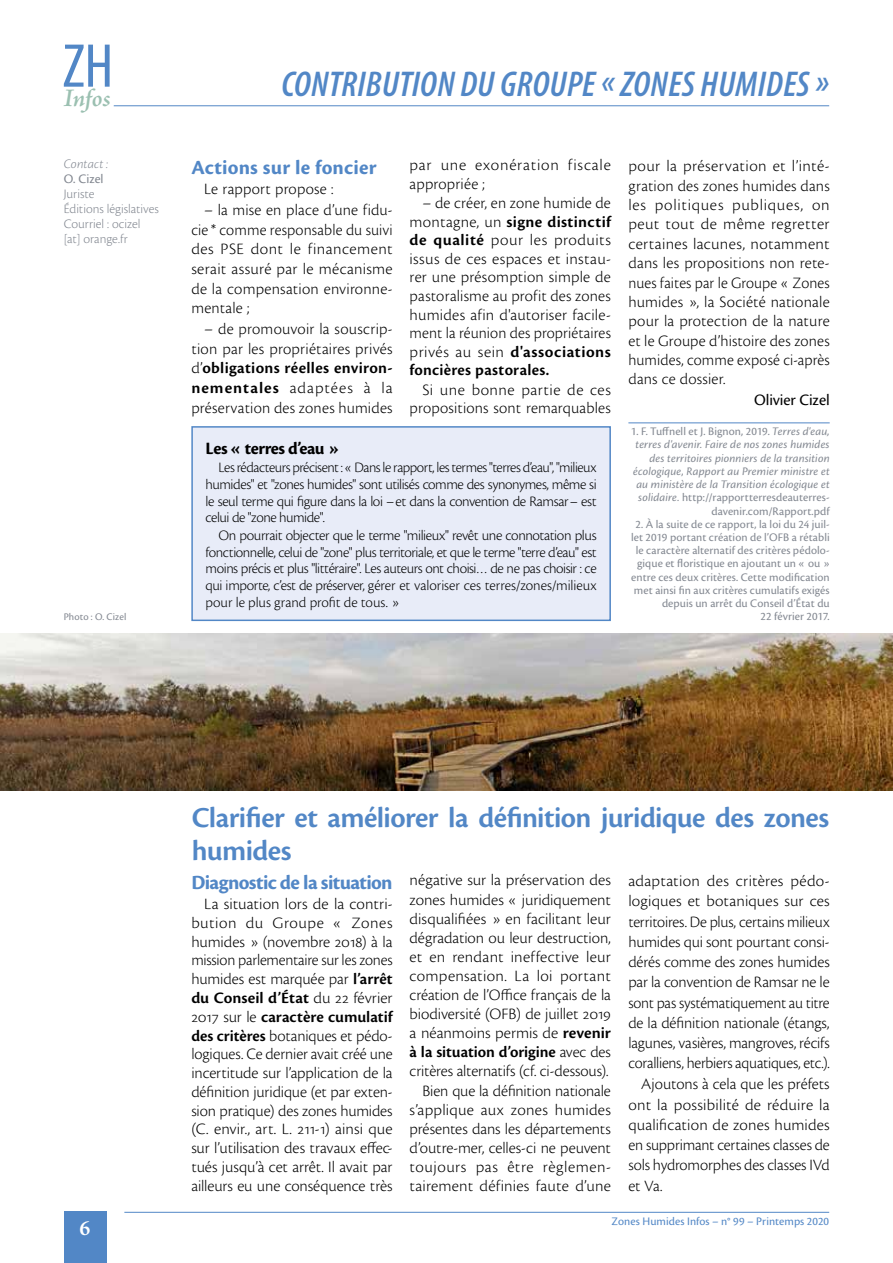
<style>
.page{position:relative;width:893px;height:1263px;background:#fff}
.page>*{position:absolute;margin:0;border:0;box-sizing:border-box;transform-origin:0 0}
.t1{font:condensed 62.4px "Myriad Pro";color:#5287c6}
.t2{font:italic 600 condensed 36px "Myriad Pro";letter-spacing:.01em;color:#5287c6}
.t3{font:600 30px/33px "Cronos Pro";letter-spacing:-.02em;color:#5287c6}
.t4{font:italic 600 25.5px "Adobe Jenson Pro";letter-spacing:-.01em;color:#9bc0b1}
.t5{font:700 21px "Cronos Pro";letter-spacing:-.025em;color:#5287c6}
.t6{font:700 21px "Cronos Pro";letter-spacing:.01em;color:#5287c6}
.t7{font:700 21px "Adobe Jenson Pro";color:#fff}
.t8{font:700 18px "Cronos Pro";letter-spacing:-.025em;color:#000}
.t9{font:300 16.5px/19px "Cronos Pro";letter-spacing:.005em;color:#000;text-align:justify}
.t10{font:300 16.5px "Cronos Pro";letter-spacing:-.015em;color:#000}
.t11{font:300 16.5px/18.6px "Cronos Pro";letter-spacing:.04em;color:#000}
.t12{font:16.5px "Cronos Pro";letter-spacing:-.005em;color:#000}
.t13{font:300 15px/16.8px "Cronos Pro";letter-spacing:-.01em;color:#000;text-align:justify}
.t14{font:300 13.5px/15px "Cronos Pro";color:#838891}
.t15{font:italic 300 13.5px "Cronos Pro";letter-spacing:.005em;color:#838891}
.t16{font:13.5px "Cronos Pro";letter-spacing:.005em;color:#838891}
.t17{font:12px/13.2px "Cronos Pro";letter-spacing:.005em;color:#838891;text-align:right}
.t18{font:italic 12px/13.2px "Cronos Pro";letter-spacing:.01em;color:#838891;text-align:right}
.t19{font:12px "Cronos Pro";letter-spacing:.005em;color:#5287c6}
.t20{font:10.5px "Cronos Pro";letter-spacing:.01em;color:#838891}
.s1{font-weight:600}
.s2{font-style:normal}
</style>
<div class="page">
<div style="left:64px;top:1212px;width:42px;height:51px;background:#5287c6"></div>
<hr style="left:114px;top:105px;width:715px;height:1px;background:#5287c6">
<hr style="left:124px;top:1212px;width:705px;height:1px;background:#5287c6">
<hr style="left:628px;top:422px;width:202px;height:1px;background:#5287c6">
<div style="left:192px;top:427px;width:418px;height:193px;background:#e8ecf8"></div>
<div style="left:191px;top:426px;width:420px;height:195px;border:2px solid #5287c6"></div>
<img style="left:0;top:634px;width:893px;height:157px">
<h1 class="t1" style="left:63px;top:28px;width:52px">ZH</h1>
<h3 class="t4" style="left:64px;top:83px;width:48px">Infos</h3>
<p class="t15" style="left:64px;top:156px;width:46px">Contact :</p>
<p class="t16" style="left:64px;top:171px;width:41px">O. Cizel</p>
<p class="t14" style="left:64px;top:186px;width:97px">Juriste<br>Éditions législatives<br>Courriel : ocizel [at] orange.fr</p>
<p class="t20" style="left:64px;top:611px;width:64px">Photo : O. Cizel</p>
<h2 class="t2" style="left:281px;top:65px;width:549px">CONTRIBUTION DU GROUPE «ZONES HUMIDES»</h2>
<p class="t6" style="left:191px;top:155px;width:187px">Actions sur le foncier</p>
<p class="t9" style="left:204px;top:180px;width:131px">Le rapport propose :</p>
<p class="t9" style="left:191px;top:200px;width:203px;line-height:19.6px;text-indent:13px">– la mise en place d’une fidu&shy;cie * comme responsable du suivi des PSE dont le financement serait assuré par le mécanisme de la compensation environne&shy;mentale ;</p>
<p class="t9" style="left:191px;top:319px;width:203px;line-height:19.6px;text-indent:13px">– de promouvoir la souscrip&shy;tion par les propriétaires privés d’<span class="s1">obligations réelles environ&shy;nementales</span> adaptées à la préservation des zones humides</p>
<p class="t11" style="left:410px;top:156px;width:203px">par une exonération fiscale appropriée ;</p>
<p class="t9" style="left:410px;top:194px;width:203px;line-height:18.6px;text-indent:13px">– de créer, en zone humide de montagne, un <span class="s1">signe distinctif de qualité</span> pour les produits issus de ces espaces et instau&shy;rer une présomption simple de pastoralisme au profit des zones humides afin d'autoriser facile&shy;ment la réunion des propriétaires privés au sein <span class="s1">d'associations foncières pastorales.</span></p>
<p class="t9" style="left:410px;top:380px;width:203px;line-height:18.6px;text-align:right">Si une bonne partie de ces propositions sont remarquables</p>
<p class="t8" style="left:206px;top:438px;width:135px">Les « terres d’eau »</p>
<p class="t13" style="left:206px;top:459px;width:393px;text-indent:13px">Les rédacteurs précisent : « Dans le rapport, les termes "terres d’eau", "milieux humides" et "zones humides" sont utilisés comme des synonymes, même si le seul terme qui figure dans la loi –et dans la convention de Ramsar– est celui de "zone humide".</p>
<p class="t13" style="left:206px;top:527px;width:393px;text-indent:13px">On pourrait objecter que le terme "milieux" revêt une connotation plus fonctionnelle, celui de "zone" plus territoriale, et que le terme "terre d’eau" est moins précis et plus "littéraire". Les auteurs ont choisi… de ne pas choisir : ce qui importe, c’est de préserver, gérer et valoriser ces terres/zones/milieux pour le plus grand profit de tous. »</p>
<p class="t9" style="left:628px;top:156px;width:203px">pour la préservation et l’inté&shy;gration des zones humides dans les politiques publiques, on peut tout de même regretter certaines lacunes, notamment dans les propositions non rete&shy;nues faites par le Groupe « Zones humides », la Société nationale pour la protection de la nature et le Groupe d’histoire des zones humides, comme exposé ci-après dans ce dossier.</p>
<p class="t12" style="left:754px;top:390px;width:77px">Olivier Cizel</p>
<p class="t18" style="left:631px;top:425px;width:200px"><span class="s2">1. F. Tuffnell et J. Bignon, 2019.</span> Terres d'eau, terres d'avenir. Faire de nos zones humides des territoires pionniers de la transition écologique, Rapport au Premier ministre et au ministère de la Transition écologique et solidaire. <span class="s2">http://rapportterresdeauterres&shy;davenir.com/Rapport.pdf</span></p>
<p class="t17" style="left:631px;top:517px;width:200px">2. À la suite de ce rapport, la loi du 24 juil&shy;let 2019 portant création de l’OFB a rétabli le caractère alternatif des critères pédolo&shy;gique et floristique en ajoutant un « ou » entre ces deux critères. Cette modification met ainsi fin aux critères cumulatifs exigés depuis un arrêt du Conseil d’État du<br>22 février 2017.</p>
<p class="t7" style="left:80px;top:1216px;width:13px">6</p>
<h3 class="t3" style="left:192px;top:801px;width:639px">Clarifier et améliorer la définition juridique des zones humides</h3>
<p class="t5" style="left:191px;top:871px;width:203px">Diagnostic de la situation</p>
<p class="t9" style="left:191px;top:894px;width:203px;text-indent:13px">La situation lors de la contri&shy;bution du Groupe « Zones humides » (novembre 2018) à la mission parlementaire sur les zones humides est marquée par <span class="s1">l’arrêt du Conseil d’État</span> du 22 février 2017 sur le <span class="s1">caractère cumulatif des critères</span> botaniques et pédo&shy;logiques. Ce dernier avait créé une incertitude sur l’application de la définition juridique (et par exten&shy;sion pratique) des zones humides (C. envir., art. L. 211-1) ainsi que sur l’utilisation des travaux effec&shy;tués jusqu’à cet arrêt. Il avait par ailleurs eu une conséquence très</p>
<p class="t9" style="left:410px;top:871px;width:203px;text-align:right">négative sur la préservation des zones humides « juridiquement disqualifiées » en facilitant leur dégradation ou leur destruction, et en rendant ineffective leur compensation. La loi portant création de l’Office français de la biodiversité (OFB) de juillet 2019 a néanmoins permis de <span class="s1">revenir à la situation d’origine</span> avec des critères alternatifs (cf. ci-dessous).<br>Bien que la définition nationale s’applique aux zones humides présentes dans les départements d’outre-mer, celles-ci ne peuvent toujours pas être règlemen&shy;tairement définies faute d’une</p>
<p class="t9" style="left:628px;top:871px;width:203px">adaptation des critères pédo-</p>
<p class="t9" style="left:628px;top:891px;width:203px">logiques et botaniques sur ces</p>
<p class="t10" style="left:628px;top:912px;width:203px">territoires. De plus, certains milieux</p>
<p class="t9" style="left:628px;top:932px;width:203px">humides qui sont pourtant consi-</p>
<p class="t9" style="left:628px;top:952px;width:203px">dérés comme des zones humides</p>
<p class="t9" style="left:628px;top:972px;width:203px">par la convention de Ramsar ne le</p>
<p class="t10" style="left:628px;top:993px;width:203px">sont pas systématiquement au titre</p>
<p class="t9" style="left:628px;top:1013px;width:203px">de la définition nationale (étangs,</p>
<p class="t9" style="left:628px;top:1033px;width:203px">lagunes, vasières, mangroves, récifs</p>
<p class="t10" style="left:628px;top:1054px;width:203px">coralliens, herbiers aquatiques, etc.).</p>
<p class="t9" style="left:641px;top:1075px;width:190px">Ajoutons à cela que les préfets</p>
<p class="t9" style="left:628px;top:1095px;width:203px">ont la possibilité de réduire la</p>
<p class="t9" style="left:628px;top:1115px;width:203px">qualification de zones humides</p>
<p class="t9" style="left:628px;top:1135px;width:203px">en supprimant certaines classes de</p>
<p class="t9" style="left:628px;top:1156px;width:203px">sols hydromorphes des classes IVd</p>
<p class="t9" style="left:628px;top:1176px;width:36px">et Va.</p>
<p class="t19" style="left:612px;top:1214px;width:219px">Zones Humides Infos – n° 99 – Printemps 2020</p>
</div>
